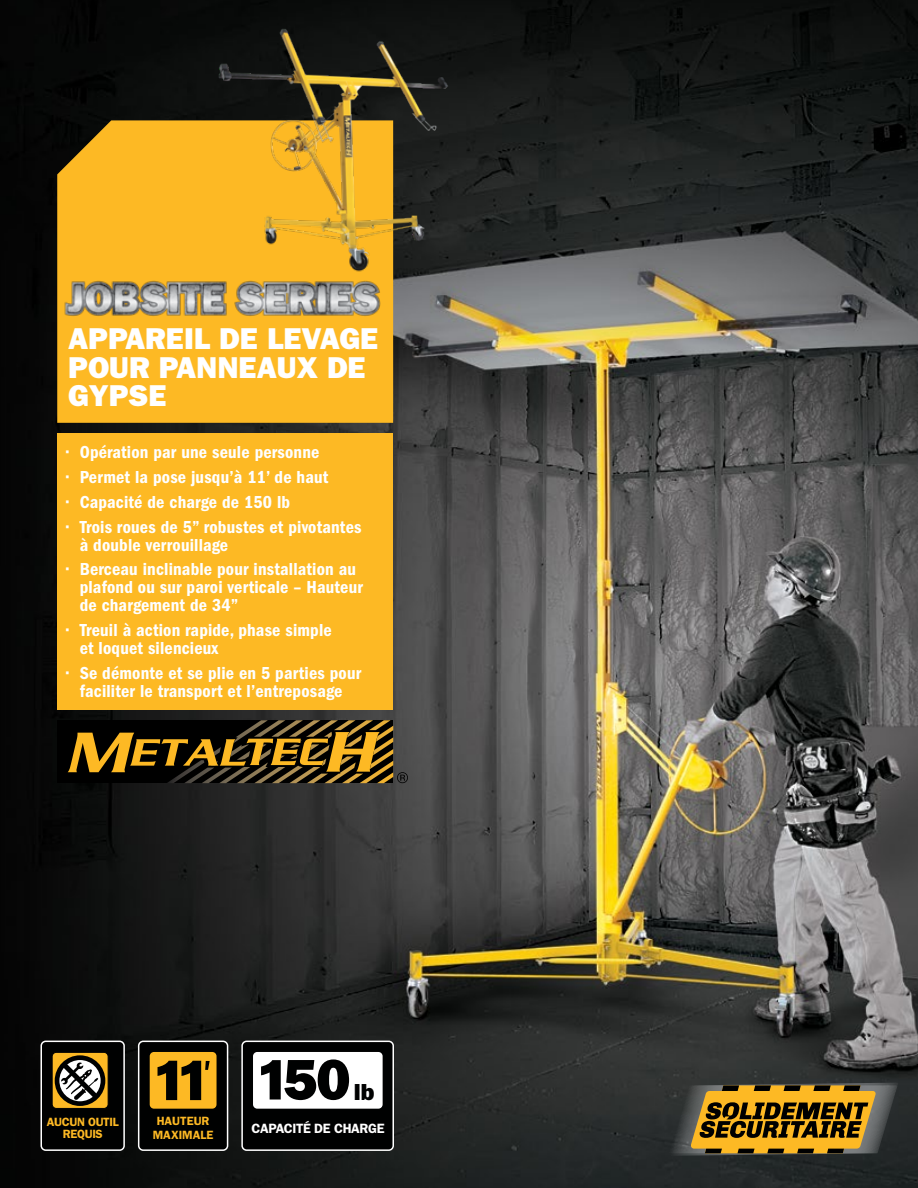
<style>
.page{position:relative;width:918px;height:1188px;background:#fff}
.page>*{position:absolute;margin:0;border:0;box-sizing:border-box;transform-origin:0 0}
.t1{font:57.6px "ITC Franklin Gothic Std Hvy";color:#000101}
.t2{font:30.3px/28.7px "ITC Franklin Gothic Std Hvy";color:#fff}
.t3{font:23.25px "ITC Franklin Gothic Std Hvy";color:#000101}
.t4{font:18px/18px "ITC Franklin Gothic Std Dm Cd";letter-spacing:.01em;color:#fff}
.t5{font:600 13.5px "ITC Franklin Gothic Std";letter-spacing:-.025em;color:#fff}
.t6{font:600 12px/12px "ITC Franklin Gothic Std";letter-spacing:-.015em;color:#fdb924;text-align:center}
</style>
<div class="page">
<img style="left:0;top:0;width:918px;height:1188px">
<div style="left:57px;top:120px;width:336px;height:303px;background:#fdb924"></div>
<div style="left:57px;top:434px;width:336px;height:276px;background:#fdb924"></div>
<div style="left:57px;top:720px;width:336px;height:63px;background:#000"></div>
<svg style="left:68px;top:720px;width:340px;height:63px"></svg>
<img style="left:61px;top:278px;width:321px;height:40px">
<img style="left:210px;top:20px;width:249px;height:264px">
<div style="left:41px;top:1041px;width:83px;height:109px;background:#000101;border-radius:5px"></div>
<div style="left:41px;top:1041px;width:84px;height:110px;border:2px solid #fff;border-radius:5px"></div>
<div style="left:52px;top:1052px;width:56px;height:56px;background:#fdb924;border-radius:4px"></div>
<div style="left:52px;top:1052px;width:57px;height:57px;border:1px solid #000101;border-radius:4px"></div>
<svg style="left:57px;top:1058px;width:46px;height:46px"></svg>
<div style="left:55px;top:1055px;width:50px;height:51px;border:5px solid #000101;border-radius:50%"></div>
<svg style="left:61px;top:1062px;width:37px;height:38px"></svg>
<div style="left:242px;top:1041px;width:151px;height:109px;background:#000101;border-radius:5px"></div>
<div style="left:241px;top:1041px;width:153px;height:110px;border:2px solid #fff;border-radius:5px"></div>
<div style="left:253px;top:1052px;width:130px;height:57px;background:#fff;border-radius:4px"></div>
<svg style="left:261px;top:1060px;width:20px;height:40px"></svg>
<div style="left:139px;top:1041px;width:89px;height:109px;background:#000101;border-radius:5px"></div>
<div style="left:138px;top:1041px;width:90px;height:110px;border:2px solid #fff;border-radius:5px"></div>
<div style="left:150px;top:1052px;width:67px;height:57px;background:#fdb924;border-radius:4px"></div>
<svg style="left:158px;top:1061px;width:52px;height:39px"></svg>
<svg style="left:668px;top:1083px;width:230px;height:73px;background:#816528"></svg>
<h2 class="t2" style="left:68px;top:324px;width:312px">APPAREIL DE LEVAGE<br>POUR PANNEAUX DE<br>GYPSE</h2>
<p class="t4" style="left:66px;top:444px;width:255px">• Opération par une seule personne</p>
<p class="t4" style="left:66px;top:468px;width:264px">• Permet la pose jusqu’à 11’ de haut</p>
<p class="t4" style="left:66px;top:493px;width:225px">• Capacité de charge de 150 lb</p>
<p class="t4" style="left:80px;top:518px;width:283px;text-indent:-14px">• Trois roues de 5” robustes et pivotantes à double verrouillage</p>
<p class="t4" style="left:80px;top:561px;width:285px;text-indent:-14px">• Berceau inclinable pour installation au plafond ou sur paroi verticale – Hauteur de chargement de 34”</p>
<p class="t4" style="left:80px;top:621px;width:254px;text-indent:-14px">• Treuil à action rapide, phase simple et loquet silencieux</p>
<p class="t4" style="left:66px;top:664px;width:297px;text-align:center">• Se démonte et se plie en 5 parties pour faciliter le transport et l’entreposage</p>
<h1 class="t1" style="left:284px;top:1046px;width:69px">50</h1>
<p class="t3" style="left:354px;top:1078px;width:22px">lb</p>
<p class="t6" style="left:153px;top:1115px;width:62px;line-height:13.5px">HAUTEUR<br>MAXIMALE</p>
<p class="t6" style="left:47px;top:1116px;width:73px">AUCUN OUTIL<br>REQUIS</p>
<p class="t5" style="left:252px;top:1120px;width:134px">CAPACITÉ DE CHARGE</p>
</div>
